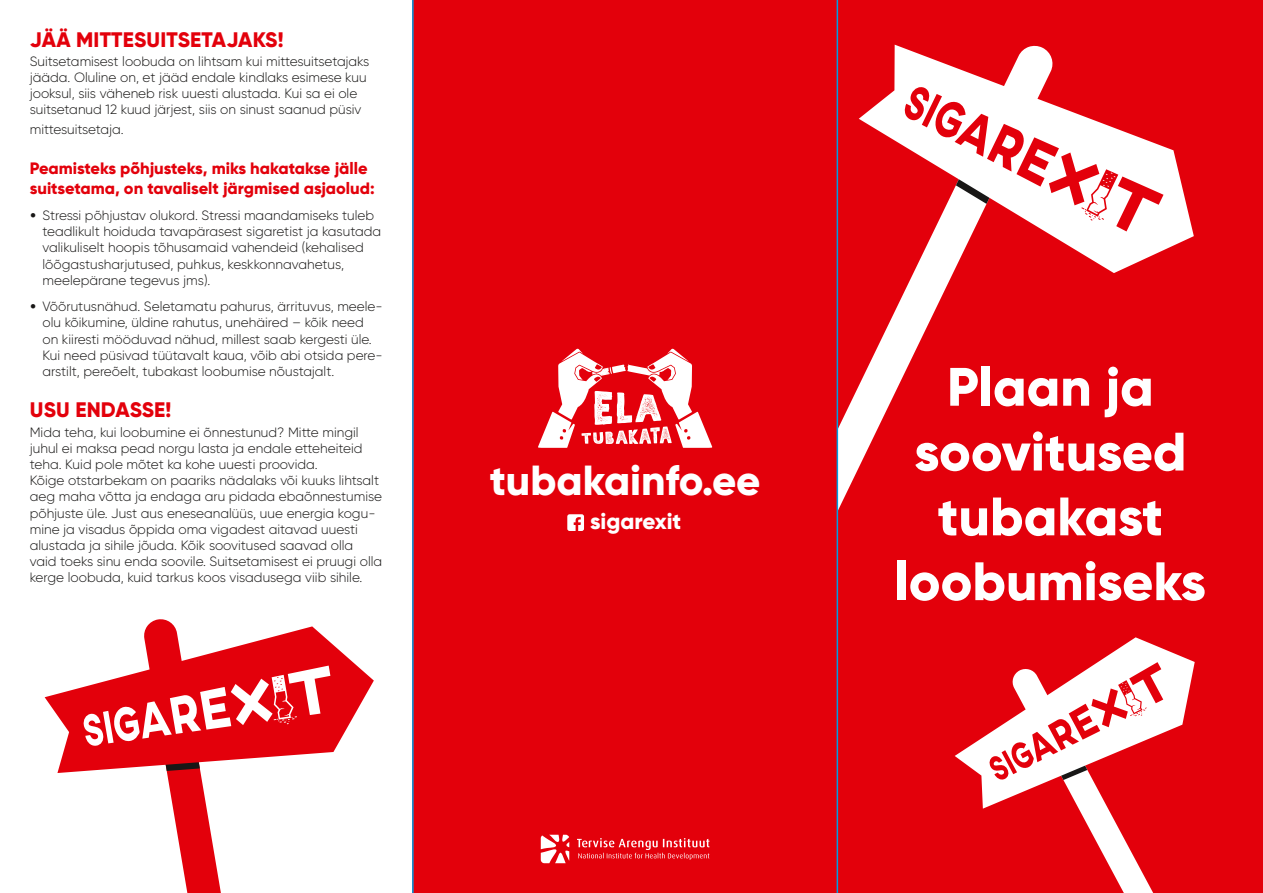
<style>
.page{position:relative;width:1263px;height:893px;background:#fff}
.page>*{position:absolute;margin:0;border:0;box-sizing:border-box;transform-origin:0 0}
.t1{font:800 54px/64.8px "Gilroy";color:#fff;text-align:center}
.t2{font:800 42px "Gilroy";color:#fff}
.t3{font:800 22.5px "Gilroy";color:#fff}
.t4{font:800 21px "Gilroy";letter-spacing:.01em;color:#e3000b}
.t5{font:800 16.5px/19.8px "Gilroy";color:#e3000b}
.t6{font:300 13.5px/16.2px "Gilroy";color:#181716}
.s1{font-family:"Arial";font-weight:900}
</style>
<div class="page">
<div style="left:412px;top:0;width:851px;height:893px;background:#e3000b"></div>
<svg style="left:538px;top:348px;width:174px;height:100px"></svg>
<svg style="left:567px;top:514px;width:17px;height:17px"></svg>
<svg style="left:577px;top:838px;width:132px;height:22px"></svg>
<svg style="left:541px;top:835px;width:28px;height:28px"></svg>
<svg style="left:45px;top:642px;width:329px;height:131px"></svg>
<svg style="left:83px;top:619px;width:247px;height:274px"></svg>
<svg style="left:838px;top:45px;width:115px;height:484px"></svg>
<svg style="left:859px;top:45px;width:335px;height:228px"></svg>
<svg style="left:904px;top:86px;width:259px;height:145px"></svg>
<svg style="left:1079px;top:809px;width:74px;height:84px"></svg>
<svg style="left:955px;top:637px;width:240px;height:172px"></svg>
<hr style="left:412px;top:0;width:2px;height:893px;background:#009ee3">
<hr style="left:837px;top:0;width:1px;height:893px;background:#009ee3">
<h3 class="t4" style="left:30px;top:26px;width:255px">JÄÄ MITTESUITSETAJAKS!</h3>
<p class="t6" style="left:30px;top:53px;width:341px">Suitsetamisest loobuda on lihtsam kui mittesuitsetajaks jääda. Oluline on, et jääd endale kindlaks esimese kuu jooksul, siis väheneb risk uuesti alustada. Kui sa ei ole suitsetanud 12 kuud järjest, siis on sinust saanud püsiv</p>
<p class="t6" style="left:30px;top:121px;width:95px">mittesuitsetaja.</p>
<p class="t5" style="left:30px;top:158px;width:346px">Peamisteks põhjusteks, miks hakatakse jälle suitsetama, on tavaliselt järgmised asjaolud:</p>
<p class="t6" style="left:43px;top:207px;width:340px;text-indent:-13px"><span class="s1">•</span> Stressi põhjustav olukord. Stressi maandamiseks tuleb teadlikult hoiduda tavapärasest sigaretist ja kasutada valikuliselt hoopis tõhusamaid vahendeid (kehalised lõõgastusharjutused, puhkus, keskkonnavahetus, meelepärane tegevus jms).</p>
<p class="t6" style="left:43px;top:298px;width:342px;text-indent:-13px"><span class="s1">•</span> Võõrutusnähud. Seletamatu pahurus, ärrituvus, meele&shy;olu kõikumine, üldine rahutus, unehäired – kõik need on kiiresti mööduvad nähud, millest saab kergesti üle.<br>Kui need püsivad tüütavalt kaua, võib abi otsida pere&shy;arstilt, pereõelt, tubakast loobumise nõustajalt.</p>
<h3 class="t4" style="left:30px;top:397px;width:143px">USU ENDASSE!</h3>
<p class="t6" style="left:30px;top:424px;width:354px">Mida teha, kui loobumine ei õnnestunud? Mitte mingil juhul ei maksa pead norgu lasta ja endale etteheiteid teha. Kuid pole mõtet ka kohe uuesti proovida.<br>Kõige otstarbekam on paariks nädalaks või kuuks lihtsalt aeg maha võtta ja endaga aru pidada ebaõnnestumise põhjuste üle. Just aus eneseanalüüs, uue energia kogu&shy;mine ja visadus õppida oma vigadest aitavad uuesti alustada ja sihile jõuda. Kõik soovitused saavad olla vaid toeks sinu enda soovile. Suitsetamisest ei pruugi olla kerge loobuda, kuid tarkus koos visadusega viib sihile.</p>
<h2 class="t2" style="left:490px;top:454px;width:272px">tubakainfo.ee</h2>
<h3 class="t3" style="left:590px;top:506px;width:93px">sigarexit</h3>
<h1 class="t1" style="left:895px;top:354px;width:313px">Plaan ja soovitused tubakast loobumiseks</h1>
</div>
